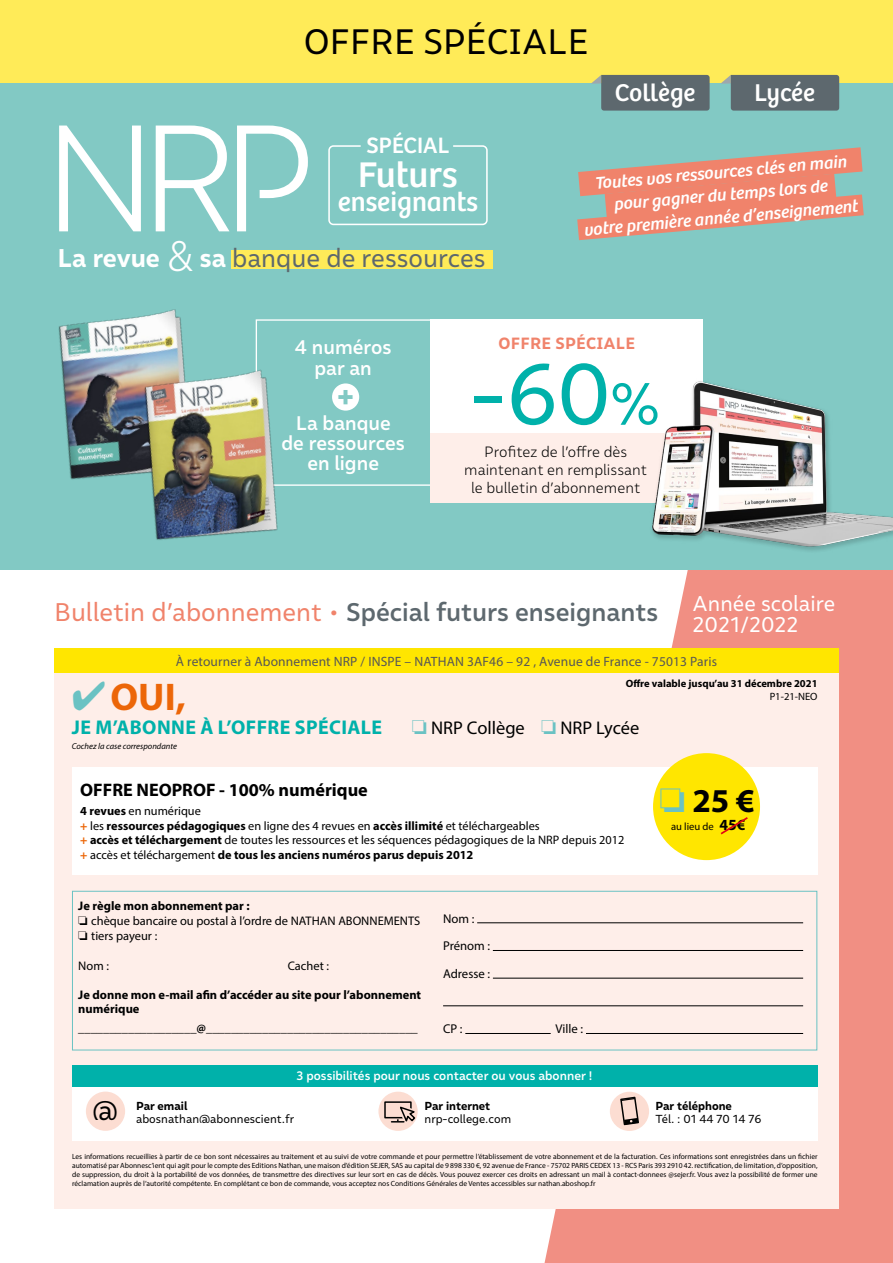
<style>
.page{position:relative;width:893px;height:1263px;background:#fff}
.page>*{position:absolute;margin:0;border:0;box-sizing:border-box;transform-origin:0 0}
.t1{font:86.25px "Malva";color:#00b1aa}
.t2{font:700 38.7px "Myriad Pro";color:#ec6608}
.t3{font:36.9px "Bree";color:#fff}
.t4{font:35.25px "Malva";letter-spacing:-.01em;color:#000}
.t5{font:700 33.9px "Malva";color:#82c9c4}
.t6{font:700 33.45px "Myriad Pro";color:#000}
.t7{font:27.75px "Bree";color:#fff}
.t8{font:26.85px "Malva";color:#000}
.t9{font:25.65px "Malva";color:#5d686e}
.t10{font:500 25.5px "Malva";color:#5d686e}
.t11{font:25.2px "Bree";letter-spacing:-.005em;color:#fff}
.t12{font:23.1px "Bree";color:#fff}
.t13{font:21.3px/21.3px "Malva";color:#fff}
.t14{font:700 19.95px "Myriad Pro";letter-spacing:.02em;color:#00b1aa}
.t15{font:500 19.65px/20.2px "Malva";color:#fff;text-align:center}
.t16{font:18.45px "Myriad Pro";color:#000}
.t17{font:700 18.15px "Myriad Pro";color:#000}
.t18{font:italic 17.55px/23px "Bree";color:#fff;text-align:center}
.t19{font:700 16.2px "Malva";letter-spacing:.01em;color:#f0836b}
.t20{font:300 14.85px/17.9px "Malva";color:#000;text-align:center}
.t21{font:13.5px "Myriad Pro";letter-spacing:.01em;color:#575756}
.t22{font:12.75px/27.6px "Myriad Pro";color:#000}
.t23{font:12.45px/15px "Myriad Pro";color:#000}
.t24{font:700 12.45px/13.8px "Myriad Pro";color:#000}
.t25{font:12.3px/14.7px "Myriad Pro";color:#000}
.t26{font:500 12.3px "Malva";color:#fff}
.t27{font:11.55px "Malva";color:#000}
.t28{font:700 11.55px "Malva";color:#000}
.t29{font:700 10.65px "Myriad Pro";color:#000}
.t30{font:10.65px "Myriad Pro";color:#000}
.t31{font:italic 8.55px "Myriad Pro";color:#000}
.t32{font:7.5px/9px "Myriad Pro";color:#000;text-align:justify}
.s1{font-weight:700;color:#fff}
.s2{font-weight:300;font-size:42.6px;color:#fff}
.s3{font-size:58.35px}
.s4{font-weight:400;color:#f0836b}
.s5{color:#6ac2c3}
.s6{font-weight:700}
.s7{font-weight:700;color:#ec6608}
.s8{font-weight:700;font-size:15.6px}
</style>
<div class="page">
<svg style="left:545px;top:570px;width:348px;height:693px;background:#f29e94"></svg>
<div style="left:0;top:0;width:893px;height:135px;background:#ffeb58"></div>
<div style="left:0;top:83px;width:893px;height:487px;background:#82c9c4"></div>
<svg style="left:721px;top:75px;width:118px;height:36px;background:#617174"></svg>
<svg style="left:591px;top:75px;width:119px;height:36px;background:#627175"></svg>
<div style="left:328px;top:145px;width:160px;height:80px;border:2px solid #fff;border-radius:4px"></div>
<div style="left:361px;top:129px;width:92px;height:29px;background:#82c9c4;border-radius:4px"></div>
<svg style="left:59px;top:126px;width:249px;height:105px"></svg>
<div style="left:232px;top:250px;width:261px;height:19px;background:#ffeb58"></div>
<svg style="left:577px;top:147px;width:287px;height:93px"></svg>
<div style="left:332px;top:383px;width:27px;height:28px;background:#fff;border-radius:50%"></div>
<div style="left:430px;top:319px;width:273px;height:167px;background:#fff"></div>
<div style="left:430px;top:433px;width:273px;height:70px;background:#feeee9"></div>
<img style="left:58px;top:309px;width:124px;height:171px">
<img style="left:99px;top:339px;width:217px;height:201px">
<img style="left:652px;top:381px;width:241px;height:170px">
<div style="left:54px;top:650px;width:785px;height:559px;background:#feeee9"></div>
<div style="left:72px;top:891px;width:745px;height:159px;border:1px solid #6ac2c3"></div>
<hr style="left:477px;top:922px;width:326px;height:1px;background:#000">
<hr style="left:493px;top:950px;width:310px;height:1px;background:#000">
<hr style="left:493px;top:978px;width:310px;height:1px;background:#000">
<hr style="left:443px;top:1005px;width:360px;height:1px;background:#000">
<hr style="left:465px;top:1033px;width:86px;height:1px;background:#000">
<hr style="left:586px;top:1033px;width:217px;height:1px;background:#000">
<div style="left:72px;top:767px;width:746px;height:107px;background:#fff"></div>
<div style="left:653px;top:753px;width:107px;height:107px;background:#ffe600;border-radius:50%"></div>
<svg style="left:720px;top:817px;width:28px;height:18px"></svg>
<div style="left:54px;top:648px;width:785px;height:25px;background:#ffe600"></div>
<div style="left:72px;top:1066px;width:745px;height:75px;background:#fff"></div>
<div style="left:72px;top:1065px;width:745px;height:21px;background:#00b1aa"></div>
<div style="left:86px;top:1091px;width:39px;height:40px;background:#fcddd2;border-radius:50%"></div>
<div style="left:378px;top:1092px;width:40px;height:39px;background:#fcddd2;border-radius:50%"></div>
<div style="left:384px;top:1101px;width:28px;height:17px;border:1px solid #000"></div>
<svg style="left:392px;top:1100px;width:26px;height:31px"></svg>
<div style="left:610px;top:1092px;width:39px;height:39px;background:#fcddd2;border-radius:50%"></div>
<svg style="left:620px;top:1096px;width:19px;height:30px"></svg>
<h3 class="t4" style="left:304px;top:21px;width:287px">OFFRE SPÉCIALE</h3>
<h3 class="t11" style="left:615px;top:73px;width:82px">Collège</h3>
<h3 class="t11" style="left:755px;top:73px;width:62px">Lycée</h3>
<h3 class="t12" style="left:366px;top:128px;width:84px">SPÉCIAL</h3>
<h3 class="t3" style="left:358px;top:146px;width:101px">Futurs</h3>
<h3 class="t7" style="left:338px;top:181px;width:142px">enseignants</h3>
<h3 class="t9" style="left:57px;top:242px;width:430px"><span class="s1">La revue</span> <span class="s2">&amp;</span> <span class="s1">sa</span> banque de ressources</h3>
<h3 class="t18" style="left:594px;top:172px;width:254px;rotate:-5deg">Toutes vos ressources clés en main</h3>
<h3 class="t18" style="left:581px;top:196px;width:277px;rotate:-5deg">pour gagner du temps lors de<br>votre première année d’enseignement</h3>
<h3 class="t15" style="left:295px;top:337px;width:98px">4 numéros par an</h3>
<h3 class="t15" style="left:281px;top:412px;width:125px">La banque<br>de ressources en ligne</h3>
<h3 class="t5" style="left:337px;top:375px;width:18px">+</h3>
<h3 class="t19" style="left:499px;top:333px;width:138px">OFFRE SPÉCIALE</h3>
<h1 class="t1" style="left:469px;top:343px;width:192px">-60<span class="s3">%</span></h1>
<h3 class="t20" style="left:464px;top:443px;width:184px">Profitez de l’offre dès maintenant en remplissant le bulletin d’abonnement</h3>
<h3 class="t10" style="left:54px;top:597px;width:606px"><span class="s4">Bulletin d’abonnement •</span> Spécial futurs enseignants</h3>
<h3 class="t13" style="left:693px;top:592px;width:144px">Année scolaire<br>2021/2022</h3>
<h3 class="t21" style="left:176px;top:653px;width:543px">À retourner à Abonnement NRP / INSPE – NATHAN 3AF46 – 92 , Avenue de France - 75013 Paris</h3>
<h3 class="t29" style="left:626px;top:676px;width:193px">Offre valable jusqu’au 31 décembre 2021</h3>
<h2 class="t2" style="left:72px;top:671px;width:116px"><span class="s5">✔</span>OUI,</h2>
<h3 class="t30" style="left:770px;top:689px;width:49px">P1-21-NEO</h3>
<h3 class="t14" style="left:72px;top:714px;width:312px">JE M’ABONNE À L’OFFRE SPÉCIALE</h3>
<h3 class="t16" style="left:412px;top:716px;width:229px"><span class="s5">❏</span> NRP Collège <span class="s5">❏</span> NRP Lycée</h3>
<p class="t31" style="left:72px;top:740px;width:107px">Cochez la case correspondante</p>
<h3 class="t17" style="left:80px;top:778px;width:289px">OFFRE NEOPROF - 100% numérique</h3>
<p class="t25" style="left:80px;top:803px;width:546px"><span class="s6">4 revues</span> en numérique<br><span class="s7">+</span> les <span class="s6">ressources pédagogiques</span> en ligne des 4 revues en <span class="s6">accès illimité</span> et téléchargeables<br><span class="s7">+</span> <span class="s6">accès et téléchargement</span> de toutes les ressources et les séquences pédagogiques de la NRP depuis 2012 <span class="s7">+</span> accès et téléchargement <span class="s6">de tous les anciens numéros parus depuis 2012</span></p>
<h3 class="t6" style="left:659px;top:779px;width:97px"><span class="s5">❏</span>25 €</h3>
<h3 class="t30" style="left:671px;top:819px;width:76px">au lieu de <span class="s8">45€</span></h3>
<h3 class="t23" style="left:78px;top:898px;width:344px"><span class="s6">Je règle mon abonnement par :<br></span>❏ chèque bancaire ou postal à l’ordre de NATHAN ABONNEMENTS ❏ tiers payeur :</h3>
<h3 class="t23" style="left:78px;top:958px;width:32px">Nom :</h3>
<h3 class="t23" style="left:288px;top:958px;width:43px">Cachet :</h3>
<h3 class="t24" style="left:78px;top:988px;width:344px">Je donne mon e-mail afin d’accéder au site pour l’abonnement numérique</h3>
<h3 class="t23" style="left:78px;top:1020px;width:341px">___________________<span class="s6">@</span>__________________________________</h3>
<h3 class="t22" style="left:443px;top:904px;width:49px">Nom :<br>Prénom :<br>Adresse :</h3>
<h3 class="t22" style="left:443px;top:1015px;width:21px">CP :</h3>
<h3 class="t22" style="left:556px;top:1015px;width:29px">Ville :</h3>
<h3 class="t26" style="left:297px;top:1068px;width:297px">3 possibilités pour nous contacter ou vous abonner !</h3>
<h3 class="t8" style="left:92px;top:1094px;width:27px">@</h3>
<h3 class="t28" style="left:656px;top:1099px;width:78px">Par téléphone</h3>
<h3 class="t28" style="left:136px;top:1099px;width:53px">Par email</h3>
<h3 class="t27" style="left:136px;top:1112px;width:160px">abosnathan@abonnescient.fr</h3>
<h3 class="t28" style="left:424px;top:1099px;width:67px">Par internet</h3>
<h3 class="t27" style="left:424px;top:1112px;width:88px">nrp-college.com</h3>
<h3 class="t27" style="left:656px;top:1112px;width:107px">Tél. : 01 44 70 14 76</h3>
<p class="t32" style="left:72px;top:1152px;width:747px">Les informations recueillies à partir de ce bon sont nécessaires au traitement et au suivi de votre commande et pour permettre l’établissement de votre abonnement et de la facturation. Ces informations sont enregistrées dans un fichier automatisé par Abonnesc’ient qui agit pour le compte des Editions Nathan, une maison d’édition SEJER, SAS au capital de 9 898 330 €, 92 avenue de France - 75702 PARIS CEDEX 13 - RCS Paris 393 2910 42. rectification, de limitation, d’opposition, de suppression, du droit à la portabilité de vos données, de transmettre des directives sur leur sort en cas de décès. Vous pouvez exercer ces droits en adressant un mail à contact-donnees @sejer.fr. Vous avez la possibilité de former une réclamation auprès de l’autorité compétente. En complétant ce bon de commande, vous acceptez nos Conditions Générales de Ventes accessibles sur nathan.aboshop.fr</p>
</div>
